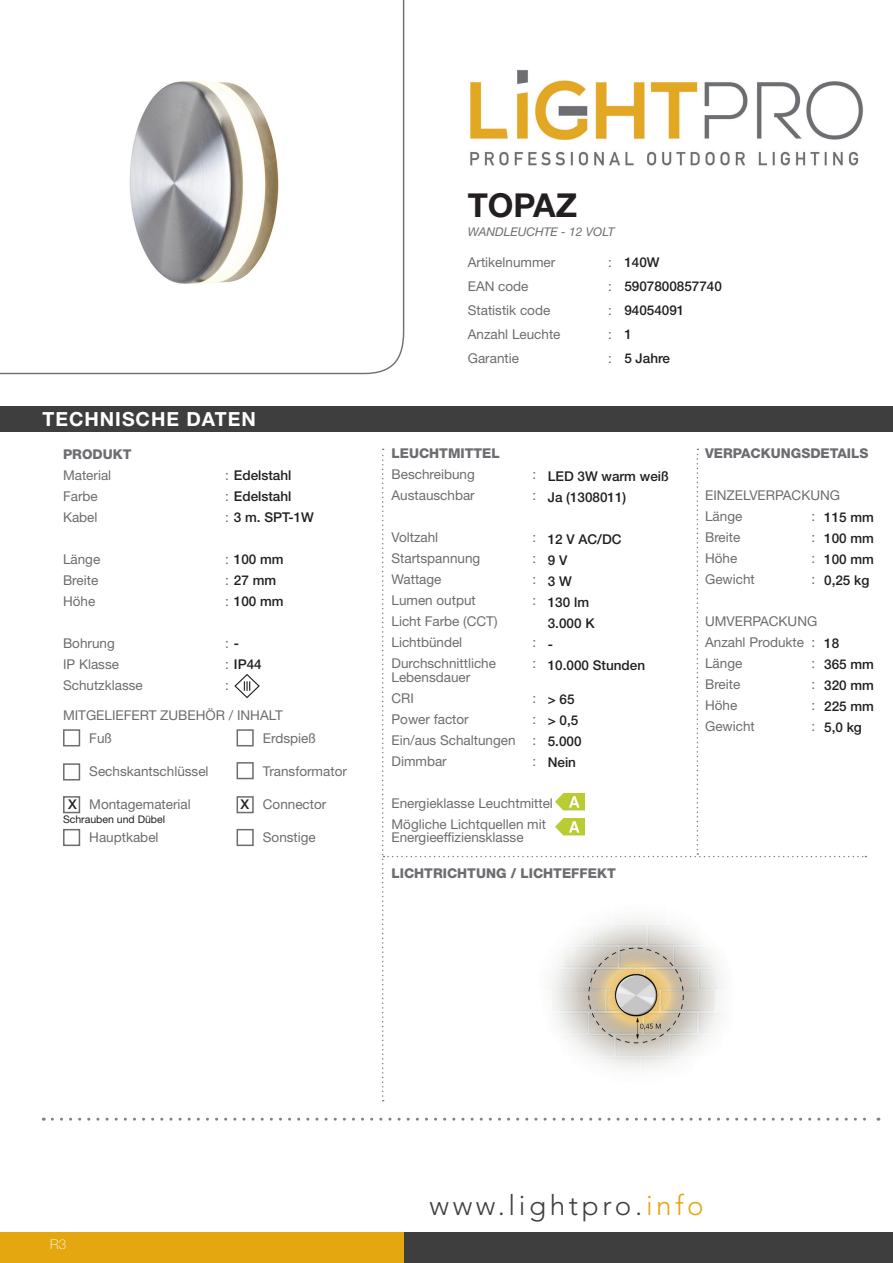
<style>
.page{position:relative;width:893px;height:1263px;background:#fff}
.page>*{position:absolute;margin:0;border:0;box-sizing:border-box;transform-origin:0 0}
.t1{font:700 33px "Helvetica Neue LT Std";color:#231f20}
.t2{font:300 27.9px "Avenir LT Std";letter-spacing:.13em;color:#3e3e3f}
.t3{font:700 19.5px "Helvetica Neue LT Std";letter-spacing:.05em;color:#fff}
.t4{font:13.5px "Helvetica Neue LT Std";color:#6c6d70}
.t5{font:500 13.5px "Helvetica Neue LT Std";color:#231f20}
.t6{font:800 13.5px "Helvetica Neue LT Std";color:#6c6d70}
.t7{font:100 13.5px "Helvetica Neue LT Std";color:#fff}
.t8{font:italic 12px "Helvetica Neue LT Std";color:#6c6d70}
.t9{font:10.5px "Helvetica Neue LT Std";color:#231f20}
.s1{font-weight:400;color:#6c6d70}
.s2{font-weight:500;color:#231f20}
.s3{color:#e5a710}
</style>
<div class="page">
<svg style="left:0;top:0;width:405px;height:375px"></svg>
<div style="left:0;top:406px;width:893px;height:26px;background:#3e3e3f"></div>
<svg style="left:52px;top:1118px;width:827px;height:3px"></svg>
<div style="left:404px;top:1232px;width:489px;height:31px;background:#3e3e3f"></div>
<div style="left:0;top:1232px;width:404px;height:31px;background:#e5a710"></div>
<svg style="left:382px;top:449px;width:484px;height:652px"></svg>
<div style="left:63px;top:729px;width:17px;height:17px;border:2px solid #6c6d70"></div>
<div style="left:63px;top:763px;width:17px;height:17px;border:2px solid #6c6d70"></div>
<div style="left:63px;top:796px;width:17px;height:17px;border:2px solid #6c6d70"></div>
<div style="left:237px;top:729px;width:17px;height:17px;border:2px solid #6c6d70"></div>
<div style="left:237px;top:762px;width:17px;height:17px;border:2px solid #6c6d70"></div>
<div style="left:237px;top:796px;width:17px;height:17px;border:2px solid #6c6d70"></div>
<div style="left:237px;top:829px;width:17px;height:17px;border:2px solid #6c6d70"></div>
<div style="left:63px;top:829px;width:17px;height:17px;border:2px solid #6c6d70"></div>
<img style="left:403px;top:887px;width:454px;height:212px">
<img style="left:234px;top:674px;width:25px;height:24px">
<img style="left:87px;top:36px;width:231px;height:315px">
<img style="left:470px;top:70px;width:393px;height:96px">
<img style="left:555px;top:793px;width:30px;height:17px">
<img style="left:555px;top:819px;width:30px;height:17px">
<p class="t3" style="left:43px;top:407px;width:215px">TECHNISCHE DATEN</p>
<p class="t6" style="left:63px;top:446px;width:70px">PRODUKT</p>
<p class="t4" style="left:63px;top:467px;width:50px">Material</p>
<p class="t5" style="left:225px;top:467px;width:68px"><span class="s1">:</span> Edelstahl</p>
<p class="t4" style="left:63px;top:488px;width:36px">Farbe</p>
<p class="t5" style="left:225px;top:488px;width:68px"><span class="s1">:</span> Edelstahl</p>
<p class="t4" style="left:63px;top:509px;width:36px">Kabel</p>
<p class="t5" style="left:225px;top:509px;width:90px"><span class="s1">:</span> 3 m. SPT-1W</p>
<p class="t4" style="left:63px;top:551px;width:39px">Länge</p>
<p class="t5" style="left:225px;top:551px;width:60px"><span class="s1">:</span> 100 mm</p>
<p class="t4" style="left:63px;top:572px;width:37px">Breite</p>
<p class="t5" style="left:225px;top:572px;width:53px"><span class="s1">:</span> 27 mm</p>
<p class="t4" style="left:63px;top:593px;width:34px">Höhe</p>
<p class="t5" style="left:225px;top:593px;width:60px"><span class="s1">:</span> 100 mm</p>
<p class="t4" style="left:63px;top:635px;width:53px">Bohrung</p>
<p class="t4" style="left:225px;top:635px;width:16px">: <span class="s2">-</span></p>
<p class="t4" style="left:63px;top:656px;width:57px">IP Klasse</p>
<p class="t5" style="left:225px;top:656px;width:38px"><span class="s1">:</span> IP44</p>
<p class="t4" style="left:63px;top:677px;width:81px">Schutzklasse</p>
<p class="t4" style="left:225px;top:677px;width:5px">:</p>
<p class="t4" style="left:63px;top:707px;width:221px">MITGELIEFERT ZUBEHÖR / INHALT</p>
<p class="t4" style="left:89px;top:730px;width:24px">Fuß</p>
<p class="t4" style="left:89px;top:763px;width:121px">Sechskantschlüssel</p>
<p class="t4" style="left:89px;top:796px;width:103px">Montagematerial</p>
<p class="t4" style="left:89px;top:829px;width:71px">Hauptkabel</p>
<p class="t5" style="left:68px;top:796px;width:10px">X</p>
<p class="t5" style="left:241px;top:796px;width:10px">X</p>
<p class="t9" style="left:63px;top:813px;width:104px">Schrauben und Dübel</p>
<p class="t4" style="left:263px;top:730px;width:55px">Erdspieß</p>
<p class="t4" style="left:263px;top:763px;width:86px">Transformator</p>
<p class="t4" style="left:263px;top:796px;width:65px">Connector</p>
<p class="t4" style="left:263px;top:829px;width:55px">Sonstige</p>
<p class="t1" style="left:468px;top:185px;width:111px">TOPAZ</p>
<p class="t8" style="left:468px;top:225px;width:149px">WANDLEUCHTE - 12 VOLT</p>
<p class="t4" style="left:468px;top:254px;width:89px">Artikelnummer</p>
<p class="t4" style="left:608px;top:254px;width:5px">:</p>
<p class="t4" style="left:468px;top:278px;width:62px">EAN code</p>
<p class="t4" style="left:608px;top:278px;width:5px">:</p>
<p class="t4" style="left:468px;top:302px;width:84px">Statistik code</p>
<p class="t4" style="left:608px;top:302px;width:5px">:</p>
<p class="t4" style="left:468px;top:326px;width:94px">Anzahl Leuchte</p>
<p class="t4" style="left:608px;top:326px;width:5px">:</p>
<p class="t4" style="left:468px;top:350px;width:53px">Garantie</p>
<p class="t4" style="left:608px;top:350px;width:5px">:</p>
<p class="t5" style="left:624px;top:254px;width:37px">140W</p>
<p class="t5" style="left:624px;top:278px;width:99px">5907800857740</p>
<p class="t5" style="left:624px;top:302px;width:62px">94054091</p>
<p class="t5" style="left:624px;top:326px;width:9px">1</p>
<p class="t5" style="left:624px;top:350px;width:47px">5 Jahre</p>
<p class="t6" style="left:391px;top:445px;width:110px">LEUCHTMITTEL</p>
<p class="t4" style="left:391px;top:466px;width:85px">Beschreibung</p>
<p class="t4" style="left:532px;top:466px;width:5px">:</p>
<p class="t4" style="left:391px;top:487px;width:85px">Austauschbar</p>
<p class="t4" style="left:532px;top:487px;width:5px">:</p>
<p class="t4" style="left:391px;top:529px;width:48px">Voltzahl</p>
<p class="t4" style="left:532px;top:529px;width:5px">:</p>
<p class="t4" style="left:391px;top:550px;width:90px">Startspannung</p>
<p class="t4" style="left:532px;top:550px;width:5px">:</p>
<p class="t4" style="left:391px;top:571px;width:52px">Wattage</p>
<p class="t4" style="left:532px;top:571px;width:5px">:</p>
<p class="t4" style="left:391px;top:592px;width:86px">Lumen output</p>
<p class="t4" style="left:532px;top:592px;width:5px">:</p>
<p class="t4" style="left:391px;top:613px;width:108px">Licht Farbe (CCT)</p>
<p class="t4" style="left:391px;top:634px;width:72px">Lichtbündel</p>
<p class="t4" style="left:532px;top:634px;width:5px">:</p>
<p class="t4" style="left:391px;top:655px;width:106px">Durchschnittliche</p>
<p class="t4" style="left:532px;top:655px;width:5px">:</p>
<p class="t4" style="left:391px;top:669px;width:80px">Lebensdauer</p>
<p class="t4" style="left:391px;top:690px;width:24px">CRI</p>
<p class="t4" style="left:532px;top:690px;width:5px">:</p>
<p class="t4" style="left:391px;top:711px;width:79px">Power factor</p>
<p class="t4" style="left:532px;top:711px;width:5px">:</p>
<p class="t4" style="left:391px;top:732px;width:126px">Ein/aus Schaltungen</p>
<p class="t4" style="left:532px;top:732px;width:5px">:</p>
<p class="t4" style="left:391px;top:753px;width:57px">Dimmbar</p>
<p class="t4" style="left:532px;top:753px;width:5px">:</p>
<p class="t4" style="left:391px;top:795px;width:163px">Energieklasse Leuchtmittel</p>
<p class="t4" style="left:391px;top:816px;width:156px">Mögliche Lichtquellen mit</p>
<p class="t4" style="left:391px;top:829px;width:134px">Energieeffiziensklasse</p>
<p class="t5" style="left:548px;top:468px;width:123px">LED 3W warm weiß</p>
<p class="t5" style="left:548px;top:489px;width:80px">Ja (1308011)</p>
<p class="t5" style="left:548px;top:531px;width:75px">12 V AC/DC</p>
<p class="t5" style="left:548px;top:552px;width:21px">9 V</p>
<p class="t5" style="left:548px;top:573px;width:26px">3 W</p>
<p class="t5" style="left:548px;top:594px;width:43px">130 lm</p>
<p class="t5" style="left:548px;top:615px;width:48px">3.000 K</p>
<p class="t5" style="left:548px;top:636px;width:7px">-</p>
<p class="t5" style="left:548px;top:657px;width:99px">10.000 Stunden</p>
<p class="t5" style="left:548px;top:692px;width:28px">&gt; 65</p>
<p class="t5" style="left:548px;top:713px;width:32px">&gt; 0,5</p>
<p class="t5" style="left:548px;top:734px;width:35px">5.000</p>
<p class="t5" style="left:548px;top:754px;width:30px">Nein</p>
<p class="t6" style="left:391px;top:865px;width:226px">LICHTRICHTUNG / LICHTEFFEKT</p>
<p class="t6" style="left:705px;top:445px;width:165px">VERPACKUNGSDETAILS</p>
<p class="t4" style="left:705px;top:487px;width:136px">EINZELVERPACKUNG</p>
<p class="t4" style="left:705px;top:508px;width:39px">Länge</p>
<p class="t4" style="left:811px;top:508px;width:5px">:</p>
<p class="t4" style="left:705px;top:529px;width:37px">Breite</p>
<p class="t4" style="left:811px;top:529px;width:5px">:</p>
<p class="t4" style="left:705px;top:550px;width:34px">Höhe</p>
<p class="t4" style="left:811px;top:550px;width:5px">:</p>
<p class="t4" style="left:705px;top:571px;width:51px">Gewicht</p>
<p class="t4" style="left:811px;top:571px;width:5px">:</p>
<p class="t4" style="left:705px;top:613px;width:114px">UMVERPACKUNG</p>
<p class="t4" style="left:705px;top:634px;width:112px">Anzahl Produkte :</p>
<p class="t4" style="left:705px;top:655px;width:39px">Länge</p>
<p class="t4" style="left:811px;top:655px;width:5px">:</p>
<p class="t4" style="left:705px;top:676px;width:37px">Breite</p>
<p class="t4" style="left:811px;top:676px;width:5px">:</p>
<p class="t4" style="left:705px;top:697px;width:34px">Höhe</p>
<p class="t4" style="left:811px;top:697px;width:5px">:</p>
<p class="t4" style="left:705px;top:718px;width:51px">Gewicht</p>
<p class="t4" style="left:811px;top:718px;width:5px">:</p>
<p class="t5" style="left:824px;top:509px;width:51px">115 mm</p>
<p class="t5" style="left:824px;top:530px;width:51px">100 mm</p>
<p class="t5" style="left:824px;top:551px;width:51px">100 mm</p>
<p class="t5" style="left:824px;top:572px;width:47px">0,25 kg</p>
<p class="t5" style="left:824px;top:635px;width:17px">18</p>
<p class="t5" style="left:824px;top:656px;width:51px">365 mm</p>
<p class="t5" style="left:824px;top:677px;width:51px">320 mm</p>
<p class="t5" style="left:824px;top:698px;width:51px">225 mm</p>
<p class="t5" style="left:824px;top:719px;width:39px">5,0 kg</p>
<p class="t7" style="left:50px;top:1237px;width:18px">R3</p>
<p class="t2" style="left:429px;top:1189px;width:276px">www.lightpro.<span class="s3">info</span></p>
</div>
